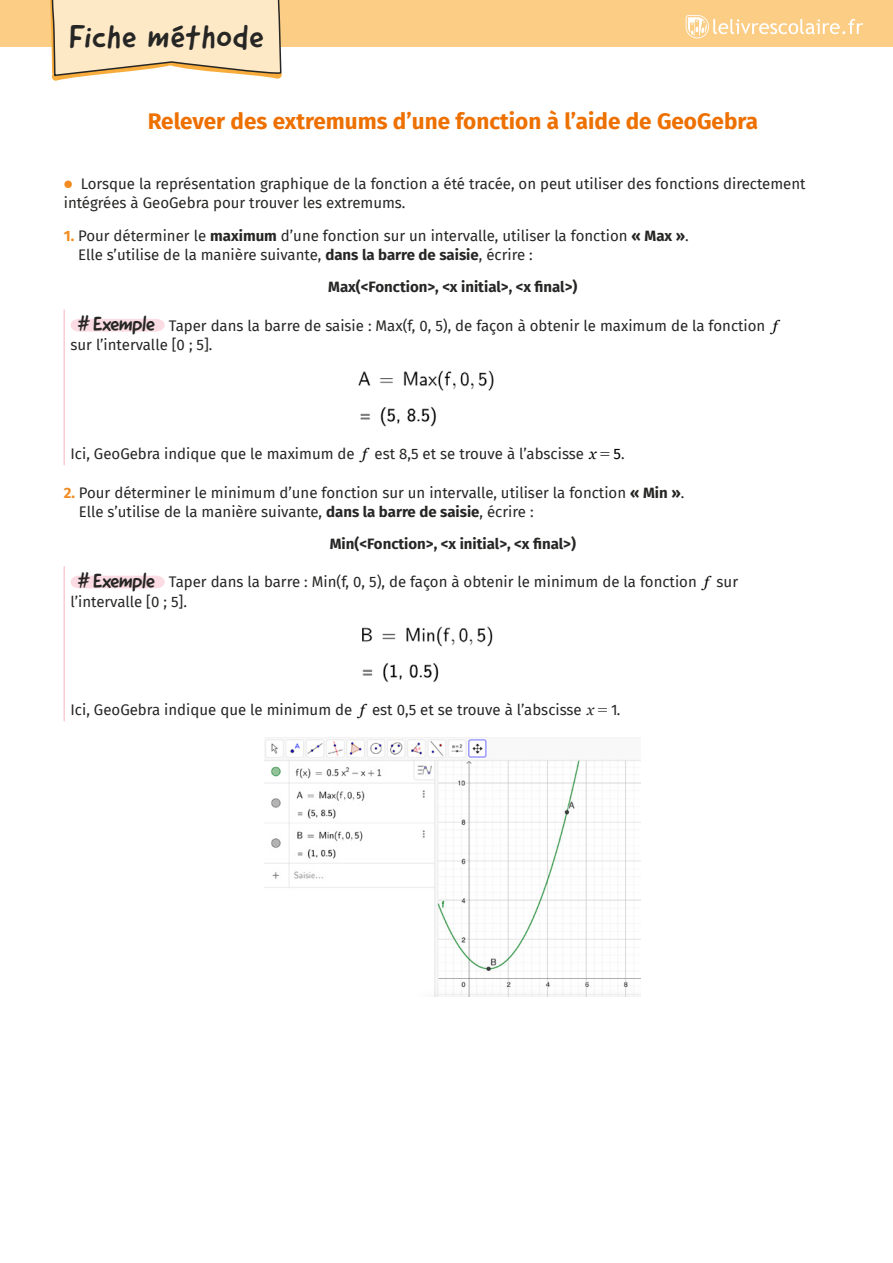
<style>
.page{position:relative;width:893px;height:1263px;background:#fff}
.page>*{position:absolute;margin:0;border:0;box-sizing:border-box;transform-origin:0 0}
.t1{font:33px "Good Dog New";letter-spacing:.025em;color:#262625}
.t2{font:700 22.5px "Fira Sans";color:#ed7000}
.t3{font:15px/19.5px "Fira Sans";color:#262625}
.t4{font:700 15px "Fira Sans";color:#262625}
.s1{font-family:"Lato";font-weight:700;color:#f28b21}
.s2{font-weight:700;color:#f28b21}
.s3{font-weight:700}
.s4{font-family:"Swing King";font-size:21px}
.s5{font-family:"Good Dog New";font-size:21px}
.s6{font-family:"Georgia";font-style:italic;color:#000}
.s7{font-family:"MM Century New";color:#000}
.s8{color:#000}
.s9{font-family:"Georgia";font-style:italic}
.s10{font-family:"MM Century New"}
</style>
<div class="page">
<div style="left:0;top:0;width:893px;height:47px;background:#fccd85"></div>
<svg style="left:50px;top:0;width:232px;height:81px;background:#f6e1c0"></svg>
<svg style="left:686px;top:15px;width:177px;height:23px"></svg>
<hr style="left:64px;top:309px;width:1px;height:156px;background:#f5b4be">
<svg style="left:70px;top:319px;width:95px;height:13px"></svg>
<img style="left:358px;top:370px;width:136px;height:57px">
<hr style="left:64px;top:566px;width:1px;height:155px;background:#f5b4be">
<svg style="left:70px;top:576px;width:95px;height:12px"></svg>
<img style="left:362px;top:626px;width:131px;height:57px">
<img style="left:265px;top:737px;width:376px;height:260px">
<h1 class="t1" style="left:69px;top:17px;width:197px">Fiche méthode</h1>
<h2 class="t2" style="left:148px;top:110px;width:612px">Relever des extremums d’une fonction à l’aide de GeoGebra</h2>
<p class="t3" style="left:64px;top:175px;width:743px"><span class="s1">●</span> Lorsque la représentation graphique de la fonction a été tracée, on peut utiliser des fonctions directement intégrées à GeoGebra pour trouver les extremums.</p>
<p class="t3" style="left:78px;top:226px;width:612px;text-indent:-14px"><span class="s2">1.</span> Pour déterminer le <span class="s3">maximum</span> d’une fonction sur un intervalle, utiliser la fonction <span class="s3">« Max »</span>.<br>Elle s’utilise de la manière suivante, <span class="s3">dans la barre de saisie</span>, écrire :</p>
<p class="t4" style="left:328px;top:275px;width:251px">Max(&lt;Fonction&gt;, &lt;x initial&gt;, &lt;x 昀椀nal&gt;)</p>
<p class="t3" style="left:71px;top:316px;width:709px;text-indent:6px"><span class="s4">#</span><span class="s5">Exemple</span> Taper dans la barre de saisie : Max(f, 0, 5), de façon à obtenir le maximum de la fonction <span class="s6">f </span>sur l’intervalle [0 ; 5].</p>
<p class="t3" style="left:71px;top:445px;width:556px">Ici, GeoGebra indique que le maximum de <span class="s6">f</span> est 8,5 et se trouve à l’abscisse <span class="s6">x</span> <span class="s7">=</span> <span class="s8">5</span>.</p>
<p class="t3" style="left:79px;top:483px;width:607px;text-indent:-15px"><span class="s2">2.</span> Pour déterminer le minimum d’une fonction sur un intervalle, utiliser la fonction <span class="s3">« Min »</span>.<br>Elle s’utilise de la manière suivante, <span class="s3">dans la barre de saisie</span>, écrire :</p>
<p class="t4" style="left:330px;top:531px;width:248px">Min(&lt;Fonction&gt;, &lt;x initial&gt;, &lt;x 昀椀nal&gt;)</p>
<p class="t3" style="left:71px;top:573px;width:669px;text-indent:6px"><span class="s4">#</span><span class="s5">Exemple</span> Taper dans la barre : Min(f, 0, 5), de façon à obtenir le minimum de la fonction <span class="s6">f</span> sur l’intervalle [0 ; 5].</p>
<p class="t3" style="left:71px;top:701px;width:551px">Ici, GeoGebra indique que le minimum de <span class="s6">f</span> est 0,5 et se trouve à l’abscisse <span class="s9">x</span> <span class="s10">=</span> 1.</p>
</div>
